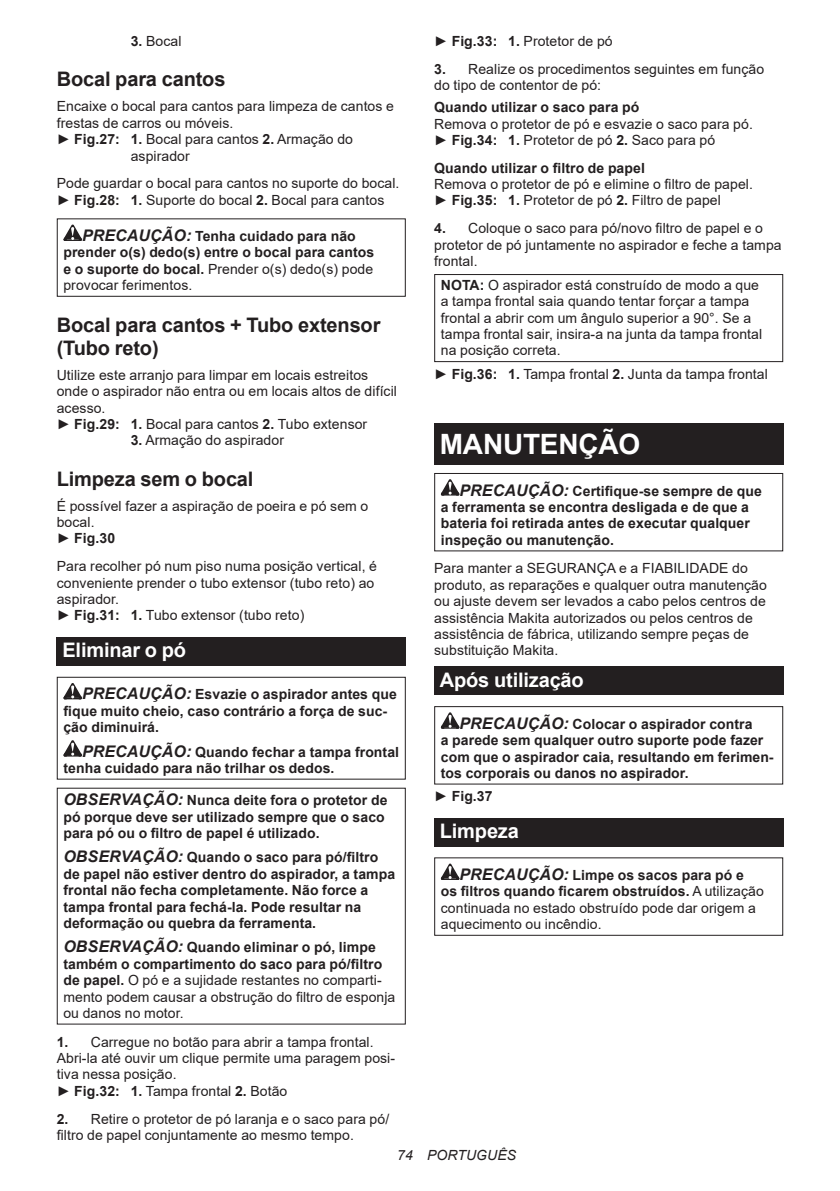
<style>
.page{position:relative;width:840px;height:1191px;background:#fff}
.page>*{position:absolute;margin:0;border:0;box-sizing:border-box;transform-origin:0 0}
.t1{font:700 28px "Arial";letter-spacing:-.01em;color:#fff}
.t2{font:700 20px/23.4px "Arial";letter-spacing:-.01em;color:#231f20}
.t3{font:700 20px "Arial";letter-spacing:-.01em;color:#fff}
.t4{font:14px/16.4px "Arial";letter-spacing:.005em;color:#231f20}
.t5{font:700 14px/16.4px "Arial";letter-spacing:.005em;color:#231f20}
.t6{font:italic 14px "Arial";letter-spacing:.005em;color:#231f20}
.s1{font-weight:700}
.s2{font-style:italic;font-size:16px}
.s3{font-weight:400}
.s4{font-weight:700;font-style:italic;font-size:16px}
</style>
<div class="page">
<svg style="left:63px;top:224px;width:19px;height:17px"></svg>
<div style="left:57px;top:218px;width:348px;height:79px;border:1px solid #231f20"></div>
<div style="left:57px;top:637px;width:348px;height:29px;background:#231f20"></div>
<svg style="left:63px;top:683px;width:19px;height:16px"></svg>
<svg style="left:63px;top:740px;width:19px;height:16px"></svg>
<div style="left:57px;top:677px;width:348px;height:102px;border:1px solid #231f20"></div>
<div style="left:434px;top:274px;width:348px;height:88px;border:1px solid #231f20"></div>
<div style="left:434px;top:424px;width:348px;height:41px;background:#231f20"></div>
<svg style="left:440px;top:479px;width:19px;height:16px"></svg>
<div style="left:434px;top:473px;width:348px;height:78px;border:1px solid #231f20"></div>
<div style="left:434px;top:666px;width:348px;height:29px;background:#231f20"></div>
<svg style="left:440px;top:712px;width:19px;height:16px"></svg>
<div style="left:434px;top:706px;width:348px;height:78px;border:1px solid #231f20"></div>
<div style="left:434px;top:818px;width:348px;height:28px;background:#231f20"></div>
<svg style="left:440px;top:863px;width:19px;height:17px"></svg>
<p class="t4" style="left:131px;top:33px;width:52px"><span class="s1">3.</span> Bocal</p>
<h2 class="t2" style="left:57px;top:68px;width:170px">Bocal para cantos</h2>
<p class="t4" style="left:57px;top:98px;width:338px">Encaixe o bocal para cantos para limpeza de cantos e</p>
<p class="t4" style="left:57px;top:114px;width:178px">frestas de carros ou móveis.</p>
<p class="t4" style="left:57px;top:131px;width:297px">► <span class="s1">Fig.27: 1.</span> Bocal para cantos <span class="s1">2.</span> Armação do</p>
<p class="t4" style="left:131px;top:147px;width:61px">aspirador</p>
<p class="t4" style="left:57px;top:175px;width:344px">Pode guardar o bocal para cantos no suporte do bocal. ► <span class="s1">Fig.28: 1.</span> Suporte do bocal <span class="s1">2.</span> Bocal para cantos</p>
<p class="t5" style="left:63px;top:228px;width:312px;text-indent:19px"><span class="s2">PRECAUÇÃO:</span> Tenha cuidado para não prender o(s) dedo(s) entre o bocal para cantos e o suporte do bocal. <span class="s3">Prender o(s) dedo(s) pode provocar ferimentos.</span></p>
<h2 class="t2" style="left:57px;top:313px;width:325px">Bocal para cantos + Tubo extensor (Tubo reto)</h2>
<p class="t4" style="left:57px;top:367px;width:341px">Utilize este arranjo para limpar em locais estreitos onde o aspirador não entra ou em locais altos de difícil acesso.<br>► <span class="s1">Fig.29: 1.</span> Bocal para cantos <span class="s1">2.</span> Tubo extensor</p>
<p class="t4" style="left:131px;top:432px;width:155px"><span class="s1">3.</span> Armação do aspirador</p>
<h2 class="t2" style="left:57px;top:467px;width:198px">Limpeza sem o bocal</h2>
<p class="t4" style="left:57px;top:497px;width:313px">É possível fazer a aspiração de poeira e pó sem o bocal.<br>► <span class="s1">Fig.30</span></p>
<p class="t4" style="left:57px;top:558px;width:321px">Para recolher pó num piso numa posição vertical, é conveniente prender o tubo extensor (tubo reto) ao aspirador.<br>► <span class="s1">Fig.31: 1.</span> Tubo extensor (tubo reto)</p>
<h2 class="t3" style="left:62px;top:636px;width:125px">Eliminar o pó</h2>
<p class="t5" style="left:63px;top:686px;width:335px;text-indent:19px"><span class="s2">PRECAUÇÃO:</span> Esvazie o aspirador antes que fique muito cheio, caso contrário a força de suc&shy;ção diminuirá.</p>
<p class="t5" style="left:63px;top:743px;width:337px;text-indent:19px"><span class="s2">PRECAUÇÃO:</span> Quando fechar a tampa frontal tenha cuidado para não trilhar os dedos.</p>
<p class="t5" style="left:63px;top:792px;width:325px"><span class="s2">OBSERVAÇÃO:</span> Nunca deite fora o protetor de pó porque deve ser utilizado sempre que o saco para pó ou o filtro de papel é utilizado.</p>
<p class="t5" style="left:63px;top:849px;width:333px"><span class="s2">OBSERVAÇÃO:</span> Quando o saco para pó/filtro de papel não estiver dentro do aspirador, a tampa frontal não fecha completamente. Não force a tampa frontal para fechá-la. Pode resultar na deformação ou quebra da ferramenta.</p>
<p class="t4" style="left:63px;top:939px;width:333px"><span class="s4">OBSERVAÇÃO:</span> <span class="s1">Quando eliminar o pó, limpe também o compartimento do saco para pó/filtro de papel.</span> O pó e a sujidade restantes no comparti&shy;mento podem causar a obstrução do filtro de esponja ou danos no motor.</p>
<p class="t4" style="left:57px;top:1033px;width:340px"><span class="s1">1.</span> Carregue no botão para abrir a tampa frontal.<br>Abri-la até ouvir um clique permite uma paragem posi&shy;tiva nessa posição.<br>► <span class="s1">Fig.32: 1.</span> Tampa frontal <span class="s1">2.</span> Botão</p>
<p class="t4" style="left:57px;top:1110px;width:334px"><span class="s1">2.</span> Retire o protetor de pó laranja e o saco para pó/ filtro de papel conjuntamente ao mesmo tempo.</p>
<p class="t4" style="left:434px;top:33px;width:180px">► <span class="s1">Fig.33: 1.</span> Protetor de pó</p>
<p class="t4" style="left:434px;top:61px;width:331px"><span class="s1">3.</span> Realize os procedimentos seguintes em função do tipo de contentor de pó:</p>
<p class="t5" style="left:434px;top:99px;width:206px">Quando utilizar o saco para pó</p>
<p class="t4" style="left:434px;top:115px;width:320px">Remova o protetor de pó e esvazie o saco para pó. ► <span class="s1">Fig.34: 1.</span> Protetor de pó <span class="s1">2.</span> Saco para pó</p>
<p class="t5" style="left:434px;top:160px;width:212px">Quando utilizar o filtro de papel</p>
<p class="t4" style="left:434px;top:176px;width:320px">Remova o protetor de pó e elimine o filtro de papel. ► <span class="s1">Fig.35: 1.</span> Protetor de pó <span class="s1">2.</span> Filtro de papel</p>
<p class="t4" style="left:434px;top:220px;width:349px"><span class="s1">4.</span> Coloque o saco para pó/novo filtro de papel e o protetor de pó juntamente no aspirador e feche a tampa frontal.</p>
<p class="t4" style="left:440px;top:277px;width:323px"><span class="s1">NOTA:</span> O aspirador está construído de modo a que a tampa frontal saia quando tentar forçar a tampa frontal a abrir com um ângulo superior a 90°. Se a tampa frontal sair, insira-a na junta da tampa frontal na posição correta.</p>
<p class="t4" style="left:434px;top:365px;width:335px">► <span class="s1">Fig.36: 1.</span> Tampa frontal <span class="s1">2.</span> Junta da tampa frontal</p>
<h1 class="t1" style="left:439px;top:424px;width:202px">MANUTENÇÃO</h1>
<p class="t5" style="left:440px;top:482px;width:322px;text-indent:19px"><span class="s2">PRECAUÇÃO:</span> Certifique-se sempre de que a ferramenta se encontra desligada e de que a bateria foi retirada antes de executar qualquer inspeção ou manutenção.</p>
<p class="t4" style="left:434px;top:560px;width:334px">Para manter a SEGURANÇA e a FIABILIDADE do produto, as reparações e qualquer outra manutenção ou ajuste devem ser levados a cabo pelos centros de assistência Makita autorizados ou pelos centros de assistência de fábrica, utilizando sempre peças de substituição Makita.</p>
<h2 class="t3" style="left:439px;top:665px;width:145px">Após utilização</h2>
<p class="t5" style="left:440px;top:716px;width:334px;text-indent:19px"><span class="s2">PRECAUÇÃO:</span> Colocar o aspirador contra<br>a parede sem qualquer outro suporte pode fazer com que o aspirador caia, resultando em ferimen&shy;tos corporais ou danos no aspirador.</p>
<p class="t5" style="left:434px;top:788px;width:60px"><span class="s3">►</span> Fig.37</p>
<h2 class="t3" style="left:439px;top:817px;width:81px">Limpeza</h2>
<p class="t4" style="left:440px;top:866px;width:324px;text-indent:19px"><span class="s4">PRECAUÇÃO:</span> <span class="s1">Limpe os sacos para pó e<br>os filtros quando ficarem obstruídos.</span> A utilização continuada no estado obstruído pode dar origem a aquecimento ou incêndio.</p>
<p class="t6" style="left:397px;top:1146px;width:120px">74 PORTUGUÊS</p>
</div>
